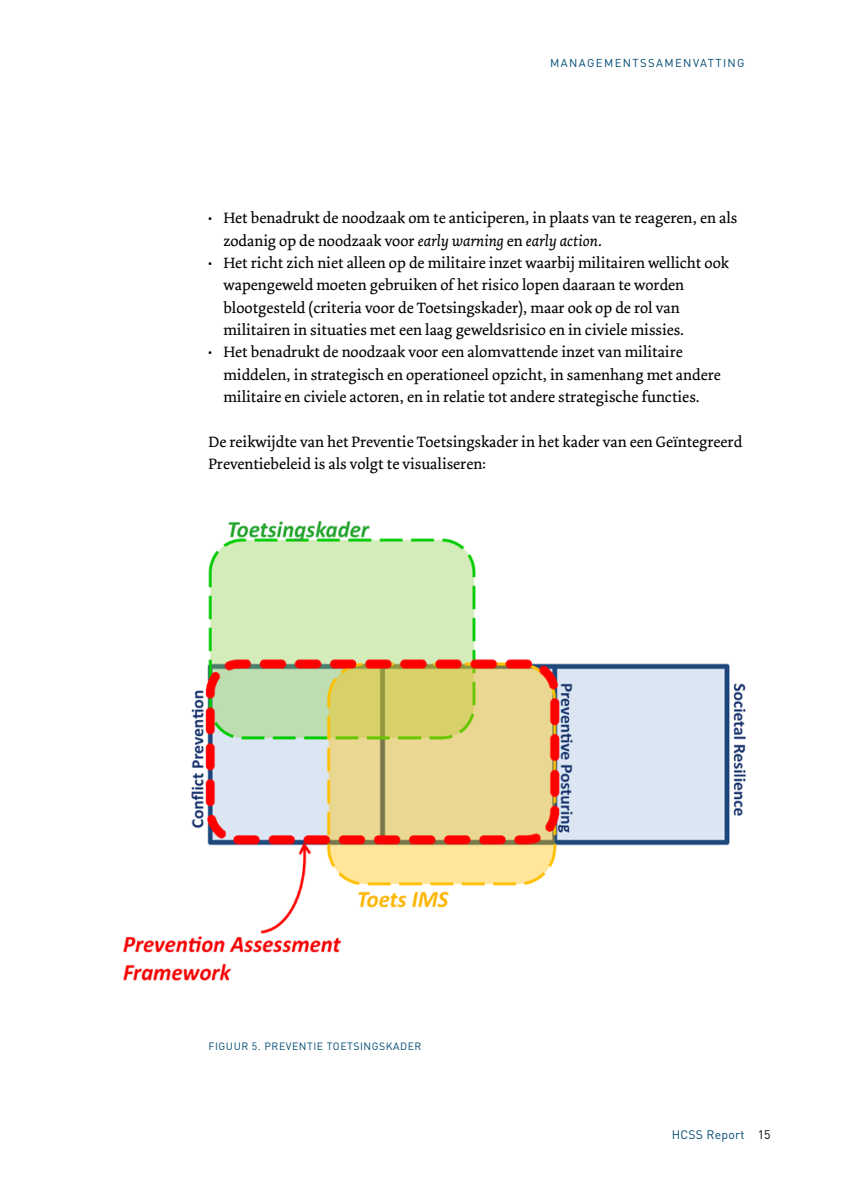
<style>
.page{position:relative;width:844px;height:1191px;background:#fff}
.page>*{position:absolute;margin:0;border:0;box-sizing:border-box;transform-origin:0 0}
.t1{font:15.75px/22.4px "Dolly";color:#000}
.t2{font:12.25px "DIN";letter-spacing:.02em;color:#004b74}
.t3{font:11.38px "DIN";color:#004b74}
.t4{font:10.5px "DIN";letter-spacing:.05em;color:#004b73}
.s1{font-style:italic}
.s2{color:#000}
</style>
<div class="page">
<img style="left:123px;top:520px;width:623px;height:461px">
<p class="t3" style="left:550px;top:56px;width:20px">MANAGEMENTSSAMENVATTING</p>
<p class="t1" style="left:223px;top:207px;width:515px;text-indent:-15px">• Het benadrukt de noodzaak om te anticiperen, in plaats van te reageren, en als zodanig op de noodzaak voor <span class="s1">early warning</span> en <span class="s1">early action</span>.</p>
<p class="t1" style="left:223px;top:252px;width:507px;text-indent:-15px">• Het richt zich niet alleen op de militaire inzet waarbij militairen wellicht ook wapengeweld moeten gebruiken of het risico lopen daaraan te worden blootgesteld (criteria voor de Toetsingskader), maar ook op de rol van militairen in situaties met een laag geweldsrisico en in civiele missies.</p>
<p class="t1" style="left:223px;top:341px;width:499px;text-indent:-15px">• Het benadrukt de noodzaak voor een alomvattende inzet van militaire middelen, in strategisch en operationeel opzicht, in samenhang met andere militaire en civiele actoren, en in relatie tot andere strategische functies.</p>
<p class="t1" style="left:208px;top:430px;width:535px">De reikwijdte van het Preventie Toetsingskader in het kader van een Geïntegreerd<br>Preventiebeleid is als volgt te visualiseren:</p>
<p class="t4" style="left:208px;top:1039px;width:64px">FIGUUR 5. PREVENTIE</p>
<p class="t4" style="left:327px;top:1039px;width:14px">TOETSINGS</p>
<p class="t4" style="left:386px;top:1039px;width:16px">KADER</p>
<p class="t2" style="left:671px;top:1126px;width:100px">HCSS REPORT <span class="s2">15</span></p>
</div>
